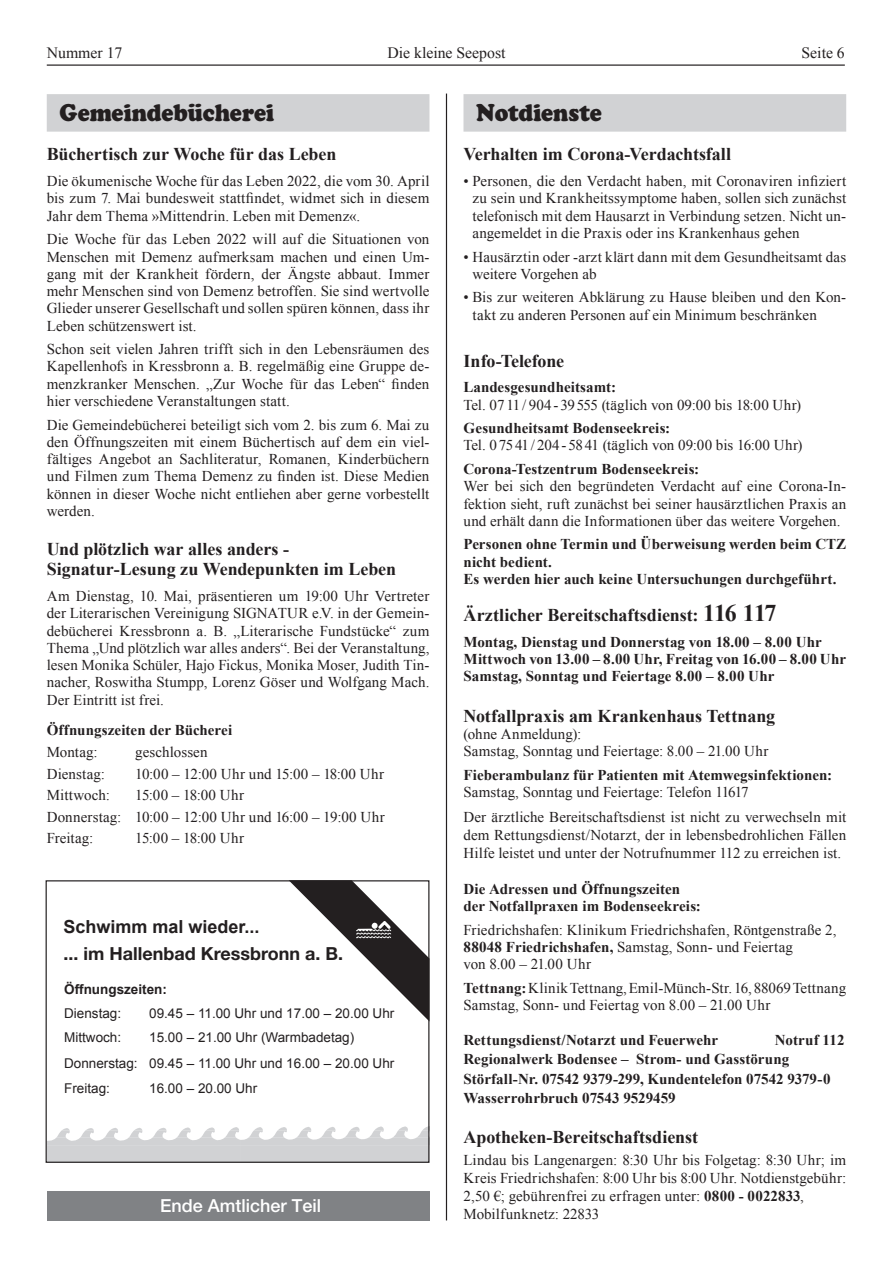
<style>
.page{position:relative;width:893px;height:1263px;background:#fff}
.page>*{position:absolute;margin:0;border:0;box-sizing:border-box;transform-origin:0 0}
.t1{font:24px "Cooper Black Std";letter-spacing:-.005em;color:#231f20;scale:.9 1}
.t2{font:700 18px/20.2px "Times New Roman";letter-spacing:-.005em;color:#231f20}
.t3{font:700 18px "Helvetica Neue LT Std";color:#231f20}
.t4{font:700 18px "Arial";color:#231f20}
.t5{font:500 18px "Helvetica Neue LT Std";color:#fff}
.t6{font:15.75px "Times New Roman";color:#231f20}
.t7{font:15px/17.2px "Times New Roman";letter-spacing:.005em;color:#231f20}
.t8{font:700 15px/17.2px "Times New Roman";letter-spacing:.005em;color:#231f20}
.t9{font:13.5px/25.5px "Arial";color:#231f20}
.t10{font:700 13.5px "Arial";color:#231f20}
.s1{font-size:24px}
.s2{font-weight:700}
</style>
<div class="page">
<hr style="left:47px;top:64px;width:798px;height:2px;background:#231f20">
<hr style="left:446px;top:94px;width:1px;height:1126px;background:#231f20">
<div style="left:463px;top:94px;width:383px;height:38px;background:#d1d2d4"></div>
<div style="left:47px;top:94px;width:382px;height:38px;background:#d1d2d4"></div>
<svg style="left:48px;top:1126px;width:379px;height:35px"></svg>
<svg style="left:289px;top:880px;width:140px;height:141px"></svg>
<div style="left:47px;top:1191px;width:382px;height:29px;background:#808285"></div>
<p class="t6" style="left:47px;top:42px;width:77px">Nummer 17</p>
<p class="t6" style="left:387px;top:42px;width:120px">Die kleine Seepost</p>
<p class="t6" style="left:801px;top:42px;width:45px">Seite 6</p>
<h1 class="t1" style="left:60px;top:98px;width:240px">Gemeindebücherei</h1>
<p class="t2" style="left:47px;top:144px;width:291px">Büchertisch zur Woche für das Leben</p>
<p class="t7" style="left:47px;top:172px;width:384px;text-align:justify">Die ökumenische Woche für das Leben 2022, die vom 30. April bis zum 7. Mai bundesweit stattfindet, widmet sich in diesem Jahr dem Thema »Mittendrin. Leben mit Demenz«.</p>
<p class="t7" style="left:47px;top:230px;width:384px;text-align:justify">Die Woche für das Leben 2022 will auf die Situationen von Menschen mit Demenz aufmerksam machen und einen Um&shy;gang mit der Krankheit fördern, der Ängste abbaut. Immer mehr Menschen sind von Demenz betroffen. Sie sind wertvolle Glieder unserer Gesellschaft und sollen spüren können, dass ihr Leben schützenswert ist.</p>
<p class="t7" style="left:47px;top:340px;width:384px;text-align:justify">Schon seit vielen Jahren trifft sich in den Lebensräumen des Kapellenhofs in Kressbronn a. B. regelmäßig eine Gruppe de&shy;menzkranker Menschen. „Zur Woche für das Leben“ finden hier verschiedene Veranstaltungen statt.</p>
<p class="t7" style="left:47px;top:416px;width:384px;text-align:justify">Die Gemeindebücherei beteiligt sich vom 2. bis zum 6. Mai zu den Öffnungszeiten mit einem Büchertisch auf dem ein viel&shy;fältiges Angebot an Sachliteratur, Romanen, Kinderbüchern und Filmen zum Thema Demenz zu finden ist. Diese Medien können in dieser Woche nicht entliehen aber gerne vorbestellt werden.</p>
<p class="t2" style="left:47px;top:539px;width:351px">Und plötzlich war alles anders -<br>Signatur-Lesung zu Wendepunkten im Leben</p>
<p class="t7" style="left:47px;top:587px;width:384px;text-align:justify">Am Dienstag, 10. Mai, präsentieren um 19:00 Uhr Vertreter der Literarischen Vereinigung SIGNATUR e.V. in der Gemein&shy;debücherei Kressbronn a. B. „Literarische Fundstücke“ zum Thema „Und plötzlich war alles anders“. Bei der Veranstaltung, lesen Monika Schüler, Hajo Fickus, Monika Moser, Judith Tin&shy;nacher, Roswitha Stumpp, Lorenz Göser und Wolfgang Mach.<br>Der Eintritt ist frei.</p>
<p class="t8" style="left:47px;top:721px;width:187px">Öffnungszeiten der Bücherei</p>
<p class="t7" style="left:47px;top:743px;width:52px">Montag:</p>
<p class="t7" style="left:135px;top:743px;width:74px">geschlossen</p>
<p class="t7" style="left:47px;top:765px;width:60px">Dienstag:</p>
<p class="t7" style="left:135px;top:765px;width:250px">10:00 – 12:00 Uhr und 15:00 – 18:00 Uhr</p>
<p class="t7" style="left:47px;top:786px;width:65px">Mittwoch:</p>
<p class="t7" style="left:47px;top:784px;width:339px;line-height:21.5px;text-indent:89px">15:00 – 18:00 Uhr<br>Donnerstag: 10:00 – 12:00 Uhr und 16:00 – 19:00 Uhr<br>Freitag:</p>
<p class="t7" style="left:135px;top:829px;width:110px">15:00 – 18:00 Uhr</p>
<p class="t4" style="left:63px;top:915px;width:198px">Schwimm mal wieder...</p>
<p class="t3" style="left:63px;top:942px;width:281px">... im Hallenbad Kressbronn a. B.</p>
<p class="t10" style="left:64px;top:981px;width:104px">Öffnungszeiten:</p>
<p class="t9" style="left:64px;top:1001px;width:59px">Dienstag:</p>
<p class="t9" style="left:149px;top:1001px;width:247px">09.45 – 11.00 Uhr und 17.00 – 20.00 Uhr</p>
<p class="t9" style="left:64px;top:1025px;width:59px">Mittwoch:</p>
<p class="t9" style="left:64px;top:1025px;width:332px;text-indent:85px">15.00 – 21.00 Uhr (Warmbadetag)<br>Donnerstag: 09.45 – 11.00 Uhr und 16.00 – 20.00 Uhr<br>Freitag:</p>
<p class="t9" style="left:149px;top:1076px;width:110px">16.00 – 20.00 Uhr</p>
<p class="t5" style="left:160px;top:1195px;width:163px">Ende Amtlicher Teil</p>
<h1 class="t1" style="left:476px;top:98px;width:141px">Notdienste</h1>
<p class="t2" style="left:463px;top:144px;width:269px">Verhalten im Corona-Verdachtsfall</p>
<p class="t7" style="left:472px;top:172px;width:375px;text-align:justify;text-indent:-9px">• Personen, die den Verdacht haben, mit Coronaviren infiziert zu sein und Krankheitssymptome haben, sollen sich zunächst telefonisch mit dem Hausarzt in Verbindung setzen. Nicht un&shy;angemeldet in die Praxis oder ins Krankenhaus gehen</p>
<p class="t7" style="left:472px;top:248px;width:375px;text-indent:-9px">• Hausärztin oder -arzt klärt dann mit dem Gesundheitsamt das weitere Vorgehen ab</p>
<p class="t7" style="left:472px;top:289px;width:375px;text-indent:-9px">• Bis zur weiteren Abklärung zu Hause bleiben und den Kon&shy;takt zu anderen Personen auf ein Minimum beschränken</p>
<p class="t2" style="left:463px;top:350px;width:102px">Info-Telefone</p>
<p class="t8" style="left:463px;top:378px;width:154px">Landesgesundheitsamt:</p>
<p class="t7" style="left:463px;top:396px;width:339px">Tel. 0711/ 904 - 39 555 (täglich von 09:00 bis 18:00 Uhr)</p>
<p class="t8" style="left:463px;top:419px;width:208px">Gesundheitsamt Bodenseekreis:</p>
<p class="t7" style="left:463px;top:437px;width:340px">Tel. 0 7541/204 - 5841 (täglich von 09:00 bis 16:00 Uhr)</p>
<p class="t8" style="left:463px;top:460px;width:237px">Corona-Testzentrum Bodenseekreis:</p>
<p class="t7" style="left:463px;top:477px;width:384px;text-align:justify">Wer bei sich den begründeten Verdacht auf eine Corona-In&shy;fektion sieht, ruft zunächst bei seiner hausärztlichen Praxis an und erhält dann die Informationen über das weitere Vorgehen.</p>
<p class="t8" style="left:463px;top:535px;width:384px">Personen ohne Termin und Überweisung werden beim CTZ nicht bedient.<br>Es werden hier auch keine Untersuchungen durchgeführt.</p>
<p class="t2" style="left:463px;top:604px;width:314px">Ärztlicher Bereitschaftsdienst: <span class="s1">116 117</span></p>
<p class="t8" style="left:463px;top:633px;width:384px">Montag, Dienstag und Donnerstag von 18.00 – 8.00 Uhr<br>Mittwoch von 13.00 – 8.00 Uhr, Freitag von 16.00 – 8.00 Uhr<br>Samstag, Sonntag und Feiertage 8.00 – 8.00 Uhr</p>
<p class="t2" style="left:463px;top:705px;width:313px">Notfallpraxis am Krankenhaus Tettnang</p>
<p class="t7" style="left:463px;top:725px;width:306px">(ohne Anmeldung):<br>Samstag, Sonntag und Feiertage: 8.00 – 21.00 Uhr</p>
<p class="t8" style="left:463px;top:766px;width:370px">Fieberambulanz für Patienten mit Atemwegsinfektionen:</p>
<p class="t7" style="left:463px;top:780px;width:384px;line-height:24.3px">Samstag, Sonntag und Feiertage: Telefon 11617<br>Der ärztliche Bereitschaftsdienst ist nicht zu verwechseln mit</p>
<p class="t7" style="left:463px;top:825px;width:384px;line-height:18px">dem Rettungsdienst/Notarzt, der in lebensbedrohlichen Fällen<br>Hilfe leistet und unter der Notrufnummer 112 zu erreichen ist.</p>
<p class="t8" style="left:463px;top:880px;width:239px">Die Adressen und Öffnungszeiten der Notfallpraxen im Bodenseekreis:</p>
<p class="t7" style="left:463px;top:921px;width:375px">Friedrichshafen: Klinikum Friedrichshafen, Röntgenstraße 2,<br><span class="s2">88048 Friedrichshafen,</span> Samstag, Sonn- und Feiertag<br>von 8.00 – 21.00 Uhr</p>
<p class="t7" style="left:463px;top:979px;width:384px"><span class="s2">Tettnang:</span> Klinik Tettnang, Emil-Münch-Str. 16, 88069 Tettnang<br>Samstag, Sonn- und Feiertag von 8.00 – 21.00 Uhr</p>
<p class="t8" style="left:463px;top:1031px;width:256px">Rettungsdienst/Notarzt und Feuerwehr</p>
<p class="t8" style="left:463px;top:1029px;width:383px;line-height:19.5px;text-indent:311px">Notruf 112<br>Regionalwerk Bodensee – Strom- und Gasstörung Störfall-Nr. 07542 9379-299, Kundentelefon 07542 9379-0<br>Wasserrohrbruch 07543 9529459</p>
<p class="t2" style="left:463px;top:1126px;width:236px">Apotheken-Bereitschaftsdienst</p>
<p class="t7" style="left:463px;top:1150px;width:384px;line-height:18px">Lindau bis Langenargen: 8:30 Uhr bis Folgetag: 8:30 Uhr; im Kreis Friedrichshafen: 8:00 Uhr bis 8:00 Uhr. Notdienstgebühr:<br>2,50 €; gebührenfrei zu erfragen unter: <span class="s2">0800 - 0022833</span>, Mobilfunknetz: 22833</p>
</div>
